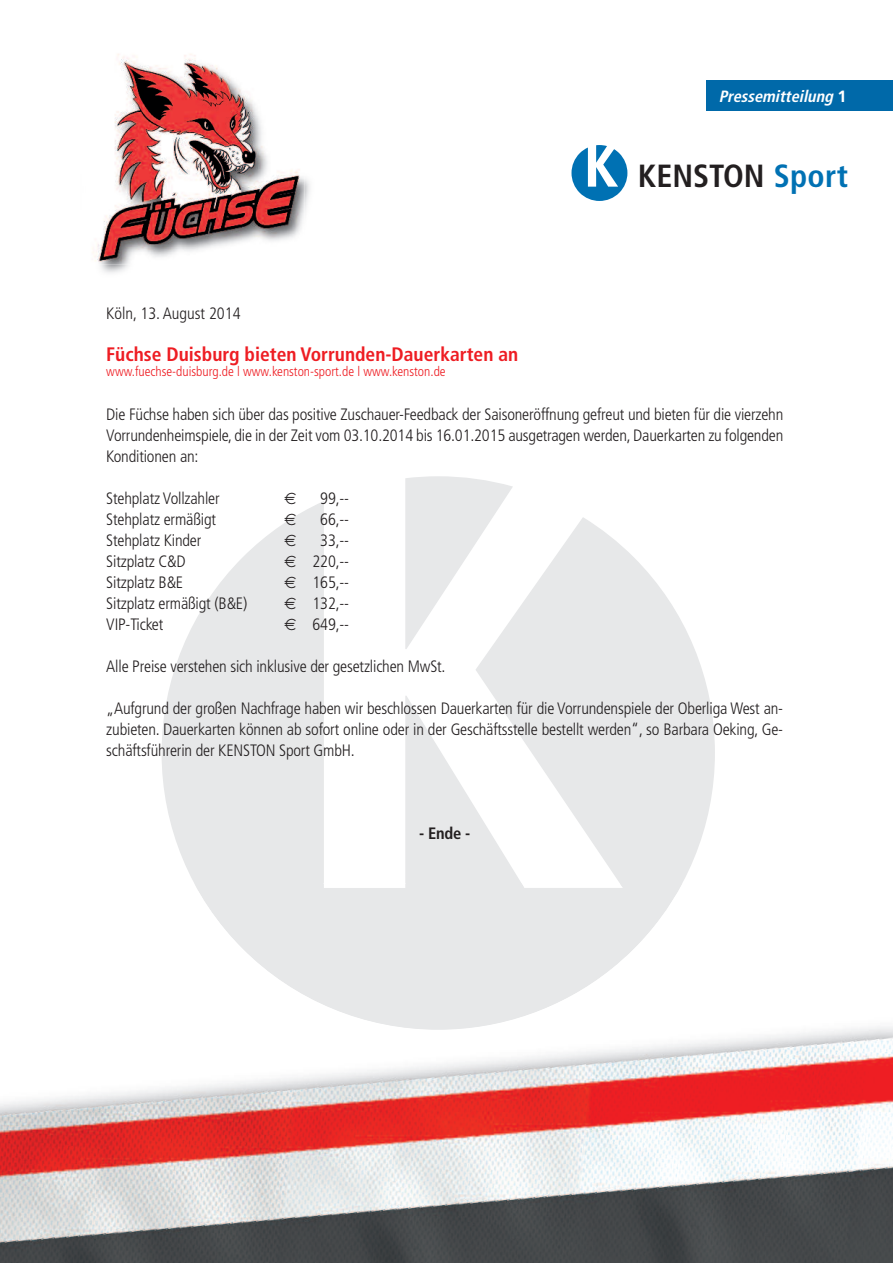
<style>
.page{position:relative;width:893px;height:1263px;background:#fff}
.page>*{position:absolute;margin:0;border:0;box-sizing:border-box;transform-origin:0 0}
.t1{font:700 condensed 32.1px "Frutiger";color:#231f20}
.t2{font:700 condensed 19.5px "Frutiger";color:#ee1d23}
.t3{font:300 condensed 16.5px/21px "Frutiger";letter-spacing:-.01em;color:#231f20;text-align:justify}
.t4{font:700 condensed 16.5px "Frutiger";color:#231f20}
.t5{font:italic 700 condensed 16.35px "Frutiger";color:#fff}
.t6{font:300 condensed 13.5px "Frutiger";color:#ee1d23}
.s1{font-style:normal;font-stretch:normal}
.s2{color:#0071b3}
</style>
<div class="page">
<svg style="left:405px;top:476px;width:108px;height:25px;background:#eaebec"></svg>
<svg style="left:162px;top:501px;width:553px;height:382px;fill:#e7e8e9"></svg>
<div style="left:706px;top:81px;width:187px;height:30px;background:#0069a9"></div>
<svg style="left:571px;top:145px;width:56px;height:56px"></svg>
<img style="left:100px;top:179px;width:210px;height:94px">
<img style="left:92px;top:54px;width:213px;height:211px">
<img style="left:0;top:904px;width:893px;height:359px">
<img style="left:225px;top:929px;width:385px;height:101px">
<svg style="left:285px;top:501px;width:11px;height:3px"></svg>
<svg style="left:285px;top:513px;width:11px;height:12px"></svg>
<svg style="left:285px;top:534px;width:11px;height:12px"></svg>
<svg style="left:285px;top:555px;width:11px;height:12px"></svg>
<svg style="left:285px;top:576px;width:11px;height:12px"></svg>
<svg style="left:285px;top:597px;width:11px;height:12px"></svg>
<svg style="left:285px;top:618px;width:11px;height:12px"></svg>
<p class="t5" style="left:719px;top:89px;width:129px">Pressemitteilung <span class="s1">1</span></p>
<h1 class="t1" style="left:638px;top:163px;width:212px">KENSTON <span class="s2">Sport</span></h1>
<p class="t3" style="left:106px;top:304px;width:136px">Köln, 13. August 2014</p>
<p class="t2" style="left:106px;top:346px;width:414px">Füchse Duisburg bieten Vorrunden-Dauerkarten an</p>
<p class="t6" style="left:106px;top:366px;width:341px">www.fuechse-duisburg.de l www.kenston-sport.de l www.kenston.de</p>
<p class="t3" style="left:106px;top:405px;width:678px">Die Füchse haben sich über das positive Zuschauer-Feedback der Saisoneröffnung gefreut und bieten für die vierzehn Vorrundenheimspiele, die in der Zeit vom 03.10.2014 bis 16.01.2015 ausgetragen werden, Dauerkarten zu folgenden Konditionen an:</p>
<p class="t3" style="left:106px;top:489px;width:115px">Stehplatz Vollzahler</p>
<p class="t3" style="left:320px;top:489px;width:30px">99,--</p>
<p class="t3" style="left:106px;top:510px;width:111px">Stehplatz ermäßigt</p>
<p class="t3" style="left:320px;top:510px;width:30px">66,--</p>
<p class="t3" style="left:106px;top:531px;width:97px">Stehplatz Kinder</p>
<p class="t3" style="left:320px;top:531px;width:30px">33,--</p>
<p class="t3" style="left:106px;top:552px;width:81px">Sitzplatz C&amp;D</p>
<p class="t3" style="left:313px;top:552px;width:38px">220,--</p>
<p class="t3" style="left:106px;top:573px;width:79px">Sitzplatz B&amp;E</p>
<p class="t3" style="left:313px;top:573px;width:38px">165,--</p>
<p class="t3" style="left:106px;top:594px;width:143px">Sitzplatz ermäßigt (B&amp;E)</p>
<p class="t3" style="left:313px;top:594px;width:38px">132,--</p>
<p class="t3" style="left:106px;top:615px;width:59px">VIP-Ticket</p>
<p class="t3" style="left:313px;top:615px;width:38px">649,--</p>
<p class="t3" style="left:106px;top:657px;width:341px">Alle Preise verstehen sich inklusive der gesetzlichen MwSt.</p>
<p class="t3" style="left:106px;top:699px;width:678px">„Aufgrund der großen Nachfrage haben wir beschlossen Dauerkarten für die Vorrundenspiele der Oberliga West an&shy;zubieten. Dauerkarten können ab sofort online oder in der Geschäftsstelle bestellt werden“, so Barbara Oeking, Ge&shy;schäftsführerin der KENSTON Sport GmbH.</p>
<p class="t4" style="left:419px;top:826px;width:53px">- Ende -</p>
</div>
